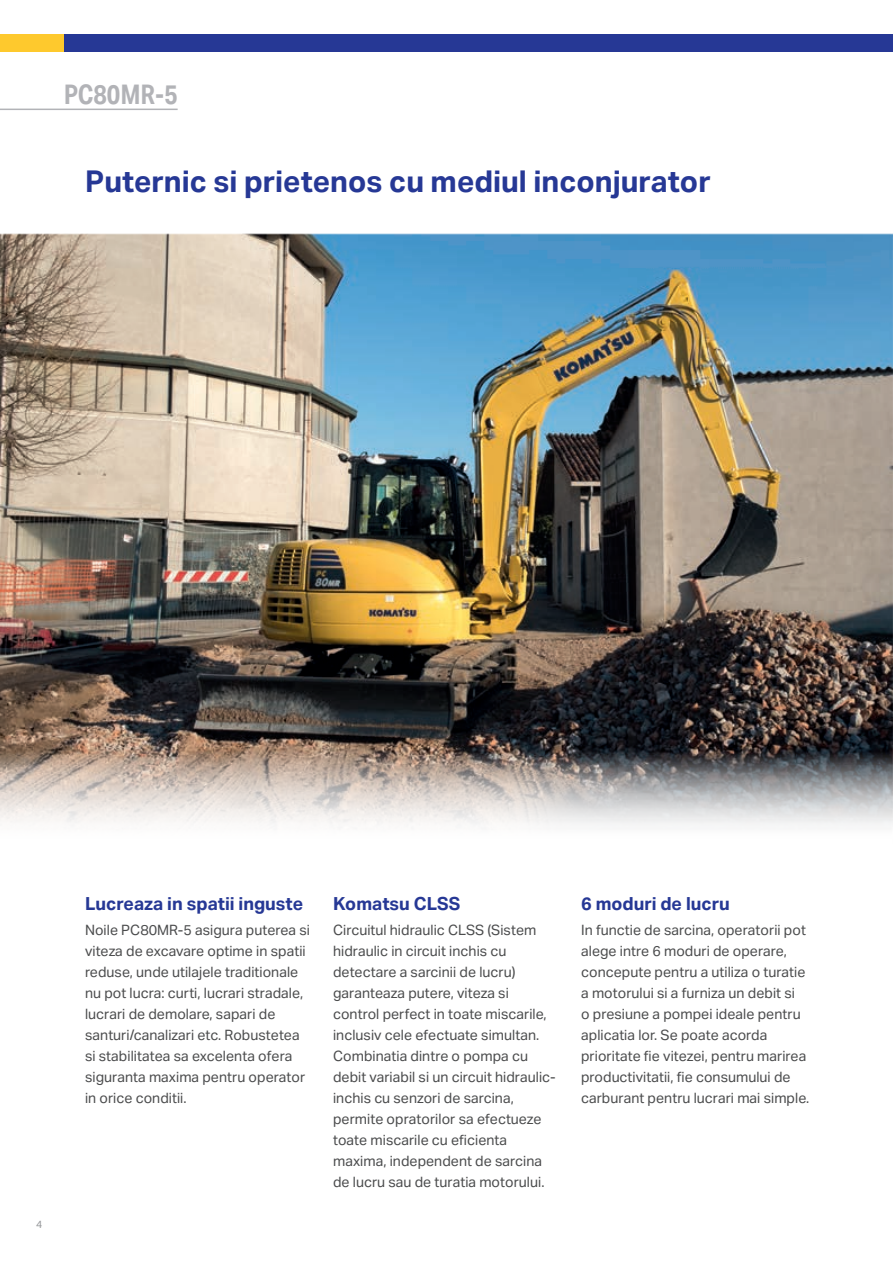
<style>
.page{position:relative;width:893px;height:1263px;background:#fff}
.page>*{position:absolute;margin:0;border:0;box-sizing:border-box;transform-origin:0 0}
.t1{font:700 30px "Aktiv Grotesk";color:#263895}
.t2{font:700 27px "Aktiv Grotesk Cd";color:#b2b3b7}
.t3{font:700 18px "Aktiv Grotesk";color:#263895}
.t4{font:14.25px/21px "Aktiv Grotesk";color:#4b4c4d}
.t5{font:10.5px "Aktiv Grotesk";color:#939598}
</style>
<div class="page">
<img style="left:0;top:234px;width:893px;height:591px">
<hr style="left:0;top:109px;width:178px;height:1px;background:#b2b3b7">
<div style="left:0;top:34px;width:143px;height:17px;background:#fec92d"></div>
<div style="left:64px;top:34px;width:829px;height:17px;background:#263895"></div>
<h2 class="t2" style="left:64px;top:79px;width:115px">PC80MR-5</h2>
<h1 class="t1" style="left:85px;top:164px;width:627px">Puternic si prietenos cu mediul inconjurator</h1>
<p class="t5" style="left:36px;top:1218px;width:8px">4</p>
<p class="t3" style="left:85px;top:893px;width:220px">Lucreaza in spatii inguste</p>
<p class="t4" style="left:85px;top:920px;width:227px">Noile PC80MR-5 asigura puterea si viteza de excavare optime in spatii reduse, unde utilajele traditionale nu pot lucra: curti, lucrari stradale, lucrari de demolare, sapari de santuri/canalizari etc. Robustetea si stabilitatea sa excelenta ofera siguranta maxima pentru operator in orice conditii.</p>
<p class="t3" style="left:333px;top:893px;width:129px">Komatsu CLSS</p>
<p class="t4" style="left:333px;top:920px;width:224px">Circuitul hidraulic CLSS (Sistem hidraulic in circuit inchis cu detectare a sarcinii de lucru) garanteaza putere, viteza si control perfect in toate miscarile, inclusiv cele efectuate simultan.<br>Combinatia dintre o pompa cu debit variabil si un circuit hidraulic&shy;inchis cu senzori de sarcina, permite opratorilor sa efectueze toate miscarile cu eficienta maxima, independent de sarcina de lucru sau de turatia motorului.</p>
<p class="t3" style="left:581px;top:893px;width:150px">6 moduri de lucru</p>
<p class="t4" style="left:581px;top:920px;width:230px">In functie de sarcina, operatorii pot alege intre 6 moduri de operare, concepute pentru a utiliza o turatie a motorului si a furniza un debit si<br>o presiune a pompei ideale pentru aplicatia lor. Se poate acorda prioritate fie vitezei, pentru marirea productivitatii, fie consumului de carburant pentru lucrari mai simple.</p>
</div>
